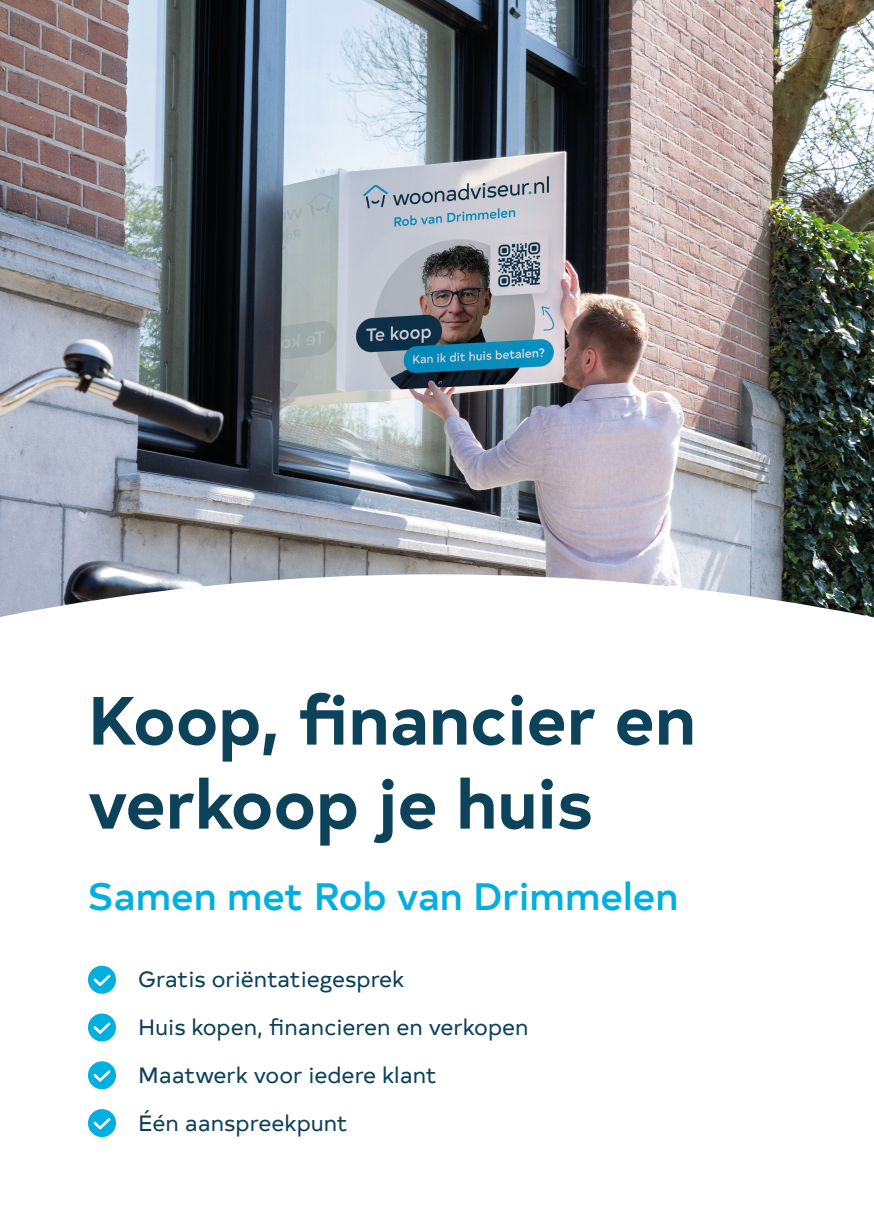
<style>
.page{position:relative;width:874px;height:1225px;background:#fff}
.page>*{position:absolute;margin:0;border:0;box-sizing:border-box;transform-origin:0 0}
.t1{font:700 68px/84px "Typold";color:#0d425b}
.t2{font:500 38px "Typold";color:#02afdf}
.t3{font:22px/47.8px "Typold";color:#0b415a}
</style>
<div class="page">
<img style="left:0;top:0;width:873px;height:574px">
<svg style="left:0;top:574px;width:873px;height:564px"></svg>
<svg style="left:88px;top:965px;width:28px;height:28px"></svg>
<svg style="left:88px;top:1013px;width:28px;height:28px"></svg>
<svg style="left:88px;top:1061px;width:28px;height:28px"></svg>
<svg style="left:88px;top:1109px;width:28px;height:28px"></svg>
<h1 class="t1" style="left:88px;top:671px;width:609px">Koop, financier en verkoop je huis</h1>
<h2 class="t2" style="left:88px;top:865px;width:591px">Samen met Rob van Drimmelen</h2>
<p class="t3" style="left:138px;top:954px;width:392px">Gratis oriëntatiegesprek<br>Huis kopen, financieren en verkopen<br>Maatwerk voor iedere klant<br>Één aanspreekpunt</p>
</div>
